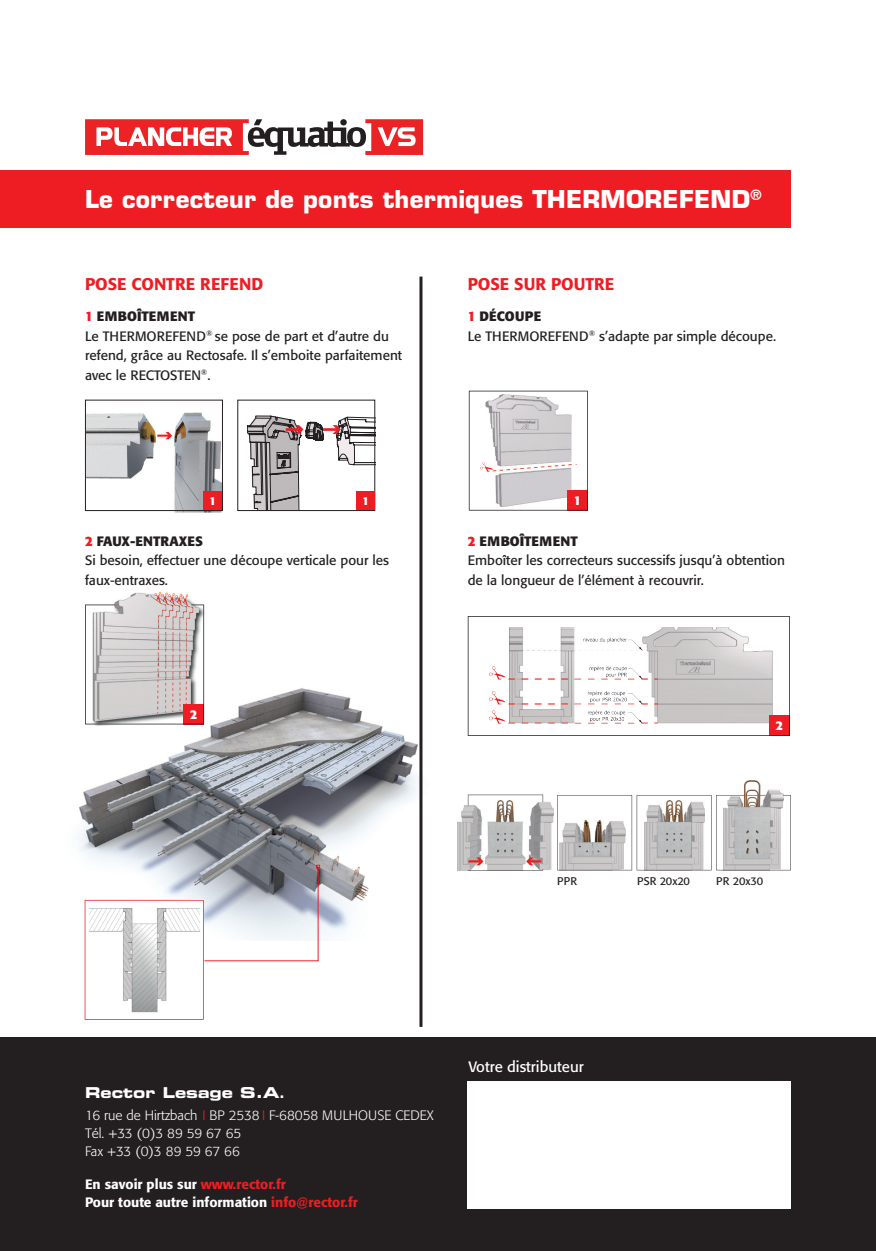
<style>
.page{position:relative;width:876px;height:1251px;background:#fff}
.page>*{position:absolute;margin:0;border:0;box-sizing:border-box;transform-origin:0 0}
.t1{font:700 24px "Eurostile LT Std";letter-spacing:.01em;color:#fff}
.t2{font:500 16.8px "Formata";color:#ee1d23}
.t3{font:15px "Formata";color:#fff}
.t4{font:15px "Eurostile LT Std Bold Ex 2";color:#fff}
.Texte_courant{font:13.5px/19.5px "Formata";color:#231f20}
.t5{font:300 13.5px/18px "Formata";color:#fff}
.t6{font:500 13.5px/18px "Formata";color:#fff}
.t7{font:700 12.6px "Formata";color:#fff}
.t8{font:700 11.25px "Formata";color:#fff}
.Texte_courant-2{font:10.95px "Formata";color:#231f20}
.s1{font-weight:700;color:#ee1d23}
.s2{font-weight:700}
.s3{font-family:"Eurostile LT Std";font-weight:700}
.s4{color:#ee1d23}
</style>
<div class="page">
<div style="left:0;top:1037px;width:876px;height:213px;background:#231f20"></div>
<div style="left:0;top:170px;width:791px;height:57px;background:#ee1d23"></div>
<img style="left:78px;top:663px;width:345px;height:277px">
<div style="left:467px;top:1080px;width:324px;height:128px;background:#fff"></div>
<svg style="left:85px;top:864px;width:235px;height:155px"></svg>
<svg style="left:85px;top:119px;width:338px;height:36px"></svg>
<img style="left:86px;top:412px;width:137px;height:101px">
<div style="left:85px;top:399px;width:138px;height:112px;border:1px solid #231f20"></div>
<div style="left:203px;top:491px;width:19px;height:19px;background:#ee1d23"></div>
<svg style="left:247px;top:416px;width:126px;height:93px"></svg>
<div style="left:237px;top:399px;width:138px;height:112px;border:1px solid #231f20"></div>
<div style="left:357px;top:491px;width:18px;height:19px;background:#ee1d23"></div>
<img style="left:91px;top:591px;width:115px;height:134px">
<svg style="left:85px;top:604px;width:119px;height:120px;background:#cec3c4"></svg>
<svg style="left:469px;top:390px;width:119px;height:120px"></svg>
<svg style="left:468px;top:616px;width:322px;height:119px"></svg>
<img style="left:744px;top:780px;width:39px;height:14px">
<svg style="left:557px;top:794px;width:234px;height:76px"></svg>
<img style="left:457px;top:800px;width:96px;height:70px">
<svg style="left:468px;top:794px;width:75px;height:76px"></svg>
<hr style="left:419px;top:276px;width:3px;height:750px;background:#231f20">
<p class="t1" style="left:85px;top:184px;width:678px">Le correcteur de ponts thermiques THERMOREFEND<sup>®</sup></p>
<p class="t2" style="left:85px;top:273px;width:180px">POSE CONTRE REFEND</p>
<p class="t2" style="left:468px;top:273px;width:148px">POSE SUR POUTRE</p>
<p class="Texte_courant" style="left:85px;top:307px;width:319px"><span class="s1">1</span> <span class="s2">EMBOÎTEMENT<br></span>Le THERMOREFEND<sup>®</sup> se pose de part et d’autre du refend, grâce au Rectosafe. Il s’emboite parfaitement avec le RECTOSTEN<sup>®</sup>.</p>
<p class="Texte_courant" style="left:468px;top:307px;width:310px"><span class="s1">1</span> <span class="s2">DÉCOUPE<br></span>Le THERMOREFEND<sup>®</sup> s’adapte par simple découpe.</p>
<p class="t8" style="left:209px;top:494px;width:8px">1</p>
<p class="t8" style="left:363px;top:494px;width:8px">1</p>
<p class="t7" style="left:574px;top:492px;width:9px">1</p>
<p class="Texte_courant" style="left:85px;top:531px;width:306px"><span class="s1">2</span> <span class="s2">FAUX-ENTRAXES<br></span>Si besoin, effectuer une découpe verticale pour les faux-entraxes.</p>
<p class="Texte_courant" style="left:468px;top:531px;width:319px"><span class="s1">2</span> <span class="s2">EMBOÎTEMENT<br></span>Emboîter les correcteurs successifs jusqu’à obtention de la longueur de l’élément à recouvrir.</p>
<p class="t7" style="left:190px;top:706px;width:9px">2</p>
<p class="t7" style="left:776px;top:718px;width:9px">2</p>
<p class="Texte_courant-2" style="left:557px;top:874px;width:21px">PPR</p>
<p class="Texte_courant-2" style="left:637px;top:874px;width:54px">PSR 20x20</p>
<p class="Texte_courant-2" style="left:716px;top:874px;width:48px">PR 20x30</p>
<p class="t4" style="left:85px;top:1081px;width:201px">Rector Lesage S.A<span class="s3">.</span></p>
<p class="t5" style="left:85px;top:1106px;width:350px">16 rue de Hirtzbach <span class="s4">I</span> BP 2538 <span class="s4">I</span> F-68058 MULHOUSE CEDEX<br>Tél. +33 (0)3 89 59 67 65<br>Fax +33 (0)3 89 59 67 66</p>
<p class="t6" style="left:85px;top:1174px;width:274px">En savoir plus sur <span class="s4">www.rector.fr<br></span>Pour toute autre information <span class="s4">info@rector.fr</span></p>
<p class="t3" style="left:468px;top:1056px;width:117px">Votre distributeur</p>
</div>
